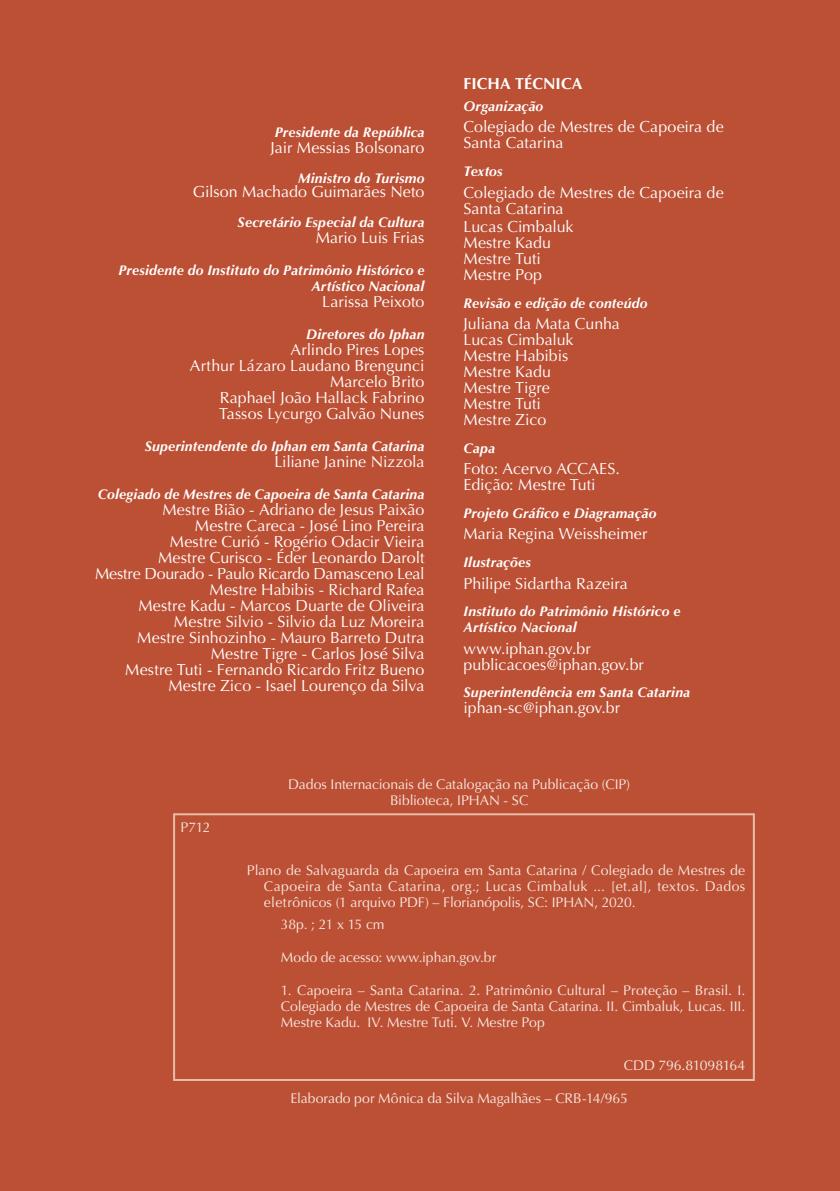
<style>
.page{position:relative;width:840px;height:1191px;background:#fff}
.page>*{position:absolute;margin:0;border:0;box-sizing:border-box;transform-origin:0 0}
.t1{font:16px/16px "Optima";color:#fff}
.t2{font:700 16px "Optima";letter-spacing:.005em;color:#fff}
.t3{font:14px/16px "Optima";letter-spacing:-.005em;color:#f8e9e2;text-align:justify}
.t4{font:italic 700 14px/16px "Optima";letter-spacing:.01em;color:#fff;text-align:right}
</style>
<div class="page">
<div style="left:0;top:0;width:839px;height:1191px;background:#bc5035"></div>
<div style="left:173px;top:813px;width:581px;height:268px;border:2px solid #e7bcaa"></div>
<p class="t4" style="left:275px;top:124px;width:151px">Presidente da República</p>
<p class="t1" style="left:270px;top:139px;width:155px">Jair Messias Bolsonaro</p>
<p class="t4" style="left:298px;top:170px;width:128px">Ministro do Turismo</p>
<p class="t1" style="left:192px;top:183px;width:233px">Gilson Machado Guimarães Neto</p>
<p class="t4" style="left:237px;top:214px;width:188px">Secretário Especial da Cultura</p>
<p class="t1" style="left:315px;top:229px;width:110px">Mario Luis Frias</p>
<p class="t4" style="left:118px;top:262px;width:307px">Presidente do Instituto do Patrimônio Histórico e<br>Artístico Nacional</p>
<p class="t1" style="left:322px;top:293px;width:104px">Larissa Peixoto</p>
<p class="t4" style="left:306px;top:326px;width:120px">Diretores do Iphan</p>
<p class="t1" style="left:190px;top:341px;width:236px;text-align:right">Arlindo Pires Lopes<br>Arthur Lázaro Laudano Brengunci<br>Marcelo Brito<br>Raphael João Hallack Fabrino<br>Tassos Lycurgo Galvão Nunes</p>
<p class="t4" style="left:145px;top:438px;width:281px">Superintendente do Iphan em Santa Catarina</p>
<p class="t1" style="left:274px;top:453px;width:151px">Liliane Janine Nizzola</p>
<p class="t4" style="left:98px;top:486px;width:328px">Colegiado de Mestres de Capoeira de Santa Catarina</p>
<p class="t1" style="left:95px;top:501px;width:331px;text-align:right">Mestre Bião - Adriano de Jesus Paixão<br>Mestre Careca - José Lino Pereira<br>Mestre Curió - Rogério Odacir Vieira<br>Mestre Curisco - Éder Leonardo Darolt<br>Mestre Dourado - Paulo Ricardo Damasceno Leal Mestre Habibis - Richard Rafea<br>Mestre Kadu - Marcos Duarte de Oliveira Mestre Silvio - Silvio da Luz Moreira<br>Mestre Sinhozinho - Mauro Barreto Dutra Mestre Tigre - Carlos José Silva<br>Mestre Tuti - Fernando Ricardo Fritz Bueno Mestre Zico - Isael Lourenço da Silva</p>
<p class="t2" style="left:463px;top:74px;width:121px">FICHA TÉCNICA</p>
<p class="t4" style="left:463px;top:98px;width:81px">Organização</p>
<p class="t1" style="left:463px;top:119px;width:261px">Colegiado de Mestres de Capoeira de<br>Santa Catarina</p>
<p class="t4" style="left:463px;top:163px;width:41px">Textos</p>
<p class="t1" style="left:463px;top:184px;width:261px">Colegiado de Mestres de Capoeira de<br>Santa Catarina</p>
<p class="t1" style="left:463px;top:219px;width:111px">Lucas Cimbaluk<br>Mestre Kadu<br>Mestre Tuti<br>Mestre Pop</p>
<p class="t4" style="left:463px;top:295px;width:185px">Revisão e edição de conteúdo</p>
<p class="t1" style="left:463px;top:316px;width:158px">Juliana da Mata Cunha<br>Lucas Cimbaluk<br>Mestre Habibis<br>Mestre Kadu<br>Mestre Tigre<br>Mestre Tuti<br>Mestre Zico</p>
<p class="t4" style="left:463px;top:440px;width:33px">Capa</p>
<p class="t1" style="left:463px;top:461px;width:158px">Foto: Acervo ACCAES.<br>Edição: Mestre Tuti</p>
<p class="t4" style="left:463px;top:505px;width:194px">Projeto Gráfico e Diagramação</p>
<p class="t1" style="left:463px;top:526px;width:185px">Maria Regina Weissheimer</p>
<p class="t4" style="left:463px;top:554px;width:69px">Ilustrações</p>
<p class="t1" style="left:463px;top:575px;width:166px">Philipe Sidartha Razeira</p>
<p class="t4" style="left:463px;top:603px;width:218px;text-align:left">Instituto do Patrimônio Histórico e<br>Artístico Nacional</p>
<p class="t1" style="left:463px;top:640px;width:182px">www.iphan.gov.br publicacoes@iphan.gov.br</p>
<p class="t4" style="left:463px;top:684px;width:228px">Superintendência em Santa Catarina</p>
<p class="t1" style="left:463px;top:699px;width:158px">iphan-sc@iphan.gov.br</p>
<p class="t3" style="left:180px;top:819px;width:31px">P712</p>
<p class="t3" style="left:288px;top:776px;width:343px;text-align:center">Dados Internacionais de Catalogação na Publicação (CIP)<br>Biblioteca, IPHAN - SC</p>
<p class="t3" style="left:264px;top:862px;width:482px;text-indent:-17px">Plano de Salvaguarda da Capoeira em Santa Catarina / Colegiado de Mestres de Capoeira de Santa Catarina, org.; Lucas Cimbaluk ... [et.al], textos. Dados eletrônicos (1 arquivo PDF) – Florianópolis, SC: IPHAN, 2020.</p>
<p class="t3" style="left:281px;top:916px;width:105px">38p. ; 21 x 15 cm</p>
<p class="t3" style="left:281px;top:949px;width:217px">Modo de acesso: www.iphan.gov.br</p>
<p class="t3" style="left:281px;top:982px;width:465px">1. Capoeira – Santa Catarina. 2. Patrimônio Cultural – Proteção – Brasil. I.<br>Colegiado de Mestres de Capoeira de Santa Catarina. II. Cimbaluk, Lucas. III.<br>Mestre Kadu. IV. Mestre Tuti. V. Mestre Pop</p>
<p class="t3" style="left:623px;top:1057px;width:123px">CDD 796.81098164</p>
<p class="t3" style="left:290px;top:1090px;width:339px">Elaborado por Mônica da Silva Magalhães – CRB-14/965</p>
</div>
